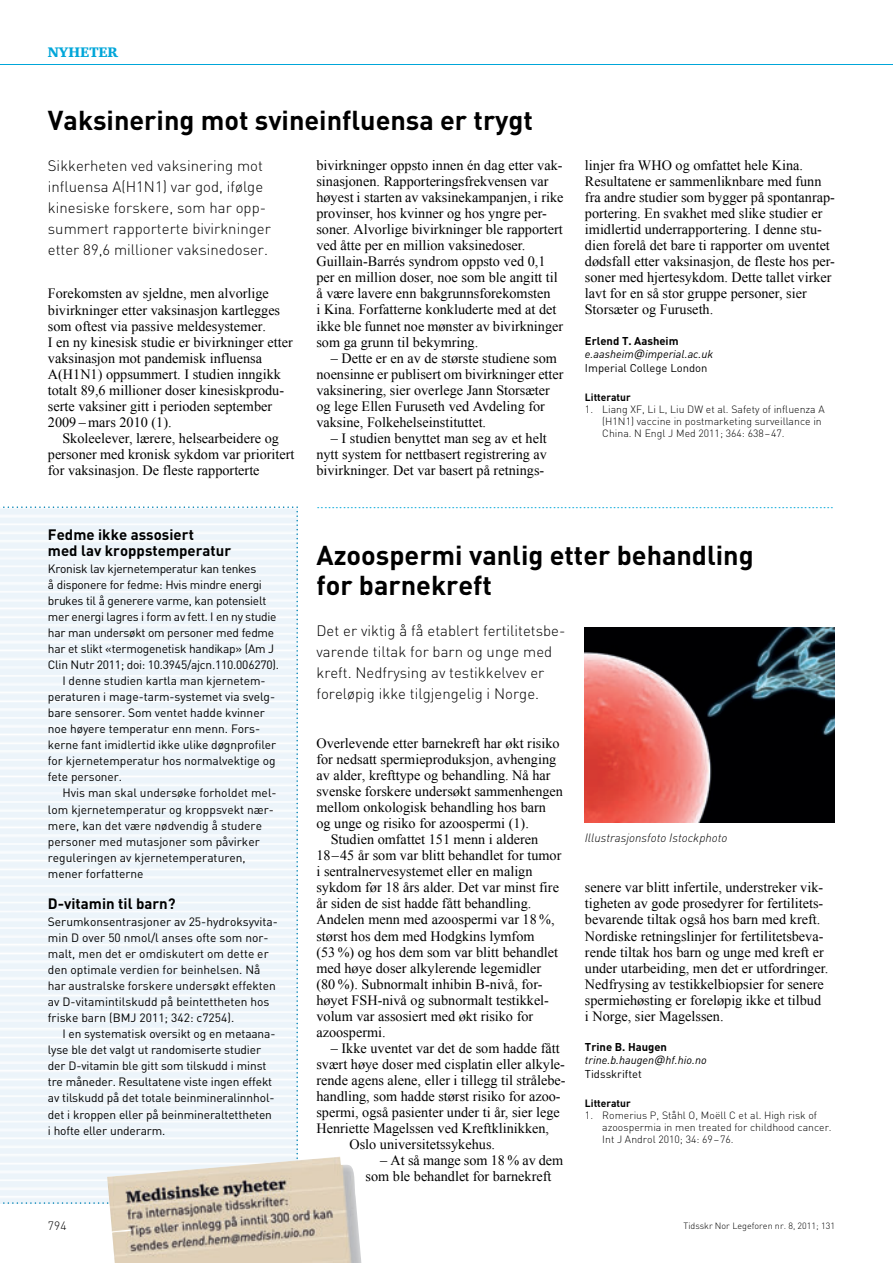
<style>
.page{position:relative;width:893px;height:1263px;background:#fff}
.page>*{position:absolute;margin:0;border:0;box-sizing:border-box;transform-origin:0 0}
.t1{font:700 27px/30px "DIN";color:#000}
.t2{font:300 15px/21px "DIN";color:#000}
.t3{font:15px "Times New Roman";color:#00a6d9}
.t4{font:700 15px/16px "DIN";color:#000}
.t5{font:14.25px/16px "Times New Roman";color:#000}
.t6{font:700 14.25px "Charter ITC Reg";color:#00a6d9}
.t7{font:12px/16px "DIN";letter-spacing:-.005em;color:#000}
.t8{font:italic 300 12px "DIN";color:#000}
.t9{font:300 12px "DIN";color:#000}
.t10{font:italic 11.25px/13.5px "DIN";color:#000}
.t11{font:300 10.5px/12px "DIN";letter-spacing:.005em;color:#000}
.t12{font:700 10.5px "DIN";color:#000}
.t13{font:300 9px "DIN";color:#000}
.s1{font-weight:700;font-style:normal}
.s2{font-family:"Verdana"}
.s3{font-style:normal}
</style>
<div class="page">
<svg style="left:0;top:506px;width:298px;height:698px;fill:#ecf4fa"></svg>
<hr style="left:0;top:64px;width:892px;height:1px;background:#00a6d9">
<img style="left:107px;top:1157px;width:255px;height:106px">
<img style="left:584px;top:627px;width:250px;height:195px">
<p class="t6" style="left:48px;top:43px;width:72px">NYHETER</p>
<h1 class="t1" style="left:48px;top:108px;width:486px">Vaksinering mot svineinfluensa er trygt</h1>
<p class="t2" style="left:48px;top:156px;width:224px">Sikkerheten ved vaksinering mot influensa A(H1N1) var god, ifølge kinesiske forskere, som har opp&shy;summert rapporterte bivirkninger etter 89,6 millioner vaksinedoser.</p>
<p class="t5" style="left:48px;top:286px;width:246px">Forekomsten av sjeldne, men alvorlige bivirkninger etter vaksinasjon kartlegges som oftest via passive meldesystemer.<br>I en ny kinesisk studie er bivirkninger etter vaksinasjon mot pandemisk influensa A(H1N1) oppsummert. I studien inngikk totalt 89,6 millioner doser kinesiskprodu&shy;serte vaksiner gitt i perioden september 2009 – mars 2010 (1).</p>
<p class="t5" style="left:48px;top:430px;width:248px;text-indent:14px">Skoleelever, lærere, helsearbeidere og personer med kronisk sykdom var prioritert for vaksinasjon. De fleste rapporterte</p>
<p class="t5" style="left:316px;top:157px;width:249px">bivirkninger oppsto innen én dag etter vak&shy;sinasjonen. Rapporteringsfrekvensen var høyest i starten av vaksinekampanjen, i rike provinser, hos kvinner og hos yngre per&shy;soner. Alvorlige bivirkninger ble rapportert ved åtte per en million vaksinedoser.<br>Guillain-Barrés syndrom oppsto ved 0,1 per en million doser, noe som ble angitt til å være lavere enn bakgrunnsforekomsten<br>i Kina. Forfatterne konkluderte med at det ikke ble funnet noe mønster av bivirkninger som ga grunn til bekymring.</p>
<p class="t5" style="left:316px;top:350px;width:249px;text-indent:14px">– Dette er en av de største studiene som noensinne er publisert om bivirkninger etter vaksinering, sier overlege Jann Storsæter og lege Ellen Furuseth ved Avdeling for vaksine, Folkehelseinstituttet.</p>
<p class="t5" style="left:316px;top:430px;width:232px;text-align:justify;text-indent:14px">– I studien benyttet man seg av et helt nytt system for nettbasert registrering av bivirkninger. Det var basert på retnings-</p>
<p class="t5" style="left:585px;top:157px;width:251px">linjer fra WHO og omfattet hele Kina.<br>Resultatene er sammenliknbare med funn fra andre studier som bygger på spontanrap&shy;portering. En svakhet med slike studier er imidlertid underrapportering. I denne stu&shy;dien forelå det bare ti rapporter om uventet dødsfall etter vaksinasjon, de fleste hos per&shy;soner med hjertesykdom. Dette tallet virker lavt for en så stor gruppe personer, sier Storsæter og Furuseth.</p>
<p class="t10" style="left:585px;top:335px;width:130px"><span class="s1">Erlend T. Aasheim </span>e.aasheim<span class="s2">@</span>imperial.ac.uk<br><span class="s3">Imperial College London</span></p>
<p class="t12" style="left:585px;top:393px;width:47px">Litteratur</p>
<p class="t11" style="left:602px;top:404px;width:224px;text-indent:-17px">1. Liang XF, Li L, Liu DW et al. Safety of influenza A (H1N1) vaccine in postmarketing surveillance in<br>China. N Engl J Med 2011; 364: 638–47.</p>
<p class="t4" style="left:48px;top:528px;width:185px">Fedme ikke assosiert<br>med lav kroppstemperatur</p>
<p class="t7" style="left:48px;top:562px;width:210px">Kronisk lav kjernetemperatur kan tenkes</p>
<p class="t7" style="left:48px;top:578px;width:215px">å disponere for fedme: Hvis mindre energi</p>
<p class="t7" style="left:48px;top:594px;width:220px">brukes til å generere varme, kan potensielt</p>
<p class="t7" style="left:48px;top:610px;width:230px">mer energi lagres i form av fett. I en ny studie</p>
<p class="t7" style="left:48px;top:626px;width:228px">har man undersøkt om personer med fedme</p>
<p class="t7" style="left:48px;top:642px;width:228px">har et slikt «termogenetisk handikap» (Am J</p>
<p class="t7" style="left:48px;top:658px;width:232px">Clin Nutr 2011; doi: 10.3945/ajcn.110.006270).</p>
<p class="t7" style="left:62px;top:674px;width:205px">I denne studien kartla man kjernetem-</p>
<p class="t7" style="left:48px;top:690px;width:229px">peraturen i mage-tarm-systemet via svelg-</p>
<p class="t7" style="left:48px;top:706px;width:218px">bare sensorer. Som ventet hadde kvinner</p>
<p class="t7" style="left:48px;top:722px;width:214px">noe høyere temperatur enn menn. Fors-</p>
<p class="t7" style="left:48px;top:738px;width:230px">kerne fant imidlertid ikke ulike døgnprofiler</p>
<p class="t7" style="left:48px;top:754px;width:229px">for kjernetemperatur hos normalvektige og</p>
<p class="t7" style="left:48px;top:771px;width:76px">fete personer.</p>
<p class="t7" style="left:62px;top:787px;width:216px">Hvis man skal undersøke forholdet mel-</p>
<p class="t7" style="left:48px;top:803px;width:228px">lom kjernetemperatur og kroppsvekt nær-</p>
<p class="t7" style="left:48px;top:819px;width:216px">mere, kan det være nødvendig å studere</p>
<p class="t7" style="left:48px;top:835px;width:213px">personer med mutasjoner som påvirker</p>
<p class="t7" style="left:48px;top:851px;width:199px">reguleringen av kjernetemperaturen,</p>
<p class="t7" style="left:48px;top:867px;width:97px">mener forfatterne</p>
<p class="t4" style="left:48px;top:897px;width:129px">D-vitamin til barn?</p>
<p class="t7" style="left:48px;top:915px;width:231px">Serumkonsentrasjoner av 25-hydroksyvita&shy;min D over 50 nmol/l anses ofte som nor&shy;malt, men det er omdiskutert om dette er den optimale verdien for beinhelsen. Nå har australske forskere undersøkt effekten av D-vitamintilskudd på beintettheten hos friske barn (BMJ 2011; 342: c7254).</p>
<p class="t7" style="left:48px;top:1027px;width:229px;text-indent:15px">I en systematisk oversikt og en metaana&shy;lyse ble det valgt ut randomiserte studier der D-vitamin ble gitt som tilskudd i minst tre måneder. Resultatene viste ingen effekt av tilskudd på det totale beinmineralinnhol&shy;det i kroppen eller på beinmineraltettheten i hofte eller underarm.</p>
<p class="t3" style="left:316px;top:495px;width:519px">..........................................................................................................................................</p>
<h1 class="t1" style="left:316px;top:543px;width:439px">Azoospermi vanlig etter behandling for barnekreft</h1>
<p class="t2" style="left:316px;top:622px;width:250px">Det er viktig å få etablert fertilitetsbe&shy;varende tiltak for barn og unge med kreft. Nedfrysing av testikkelvev er foreløpig ikke tilgjengelig i Norge.</p>
<p class="t5" style="left:316px;top:735px;width:245px">Overlevende etter barnekreft har økt risiko</p>
<p class="t5" style="left:316px;top:751px;width:241px">for nedsatt spermieproduksjon, avhenging</p>
<p class="t5" style="left:316px;top:767px;width:236px">av alder, krefttype og behandling. Nå har</p>
<p class="t5" style="left:316px;top:783px;width:248px">svenske forskere undersøkt sammenhengen</p>
<p class="t5" style="left:316px;top:799px;width:231px">mellom onkologisk behandling hos barn</p>
<p class="t5" style="left:316px;top:815px;width:214px">og unge og risiko for azoospermi (1).</p>
<p class="t5" style="left:331px;top:831px;width:209px">Studien omfattet 151 menn i alderen</p>
<p class="t5" style="left:316px;top:847px;width:246px">18–45 år som var blitt behandlet for tumor</p>
<p class="t5" style="left:316px;top:863px;width:217px">i sentralnervesystemet eller en malign</p>
<p class="t5" style="left:316px;top:880px;width:244px">sykdom før 18 års alder. Det var minst fire</p>
<p class="t5" style="left:316px;top:896px;width:216px">år siden de sist hadde fått behandling.</p>
<p class="t5" style="left:316px;top:912px;width:240px">Andelen menn med azoospermi var 18 %,</p>
<p class="t5" style="left:316px;top:928px;width:219px">størst hos dem med Hodgkins lymfom</p>
<p class="t5" style="left:316px;top:944px;width:243px">(53 %) og hos dem som var blitt behandlet</p>
<p class="t5" style="left:316px;top:960px;width:226px">med høye doser alkylerende legemidler</p>
<p class="t5" style="left:316px;top:976px;width:228px">(80 %). Subnormalt inhibin B-nivå, for-</p>
<p class="t5" style="left:316px;top:992px;width:234px">høyet FSH-nivå og subnormalt testikkel-</p>
<p class="t5" style="left:316px;top:1008px;width:218px">volum var assosiert med økt risiko for</p>
<p class="t5" style="left:316px;top:1024px;width:71px">azoospermi.</p>
<p class="t5" style="left:331px;top:1040px;width:230px">– Ikke uventet var det de som hadde fått</p>
<p class="t5" style="left:316px;top:1056px;width:250px">svært høye doser med cisplatin eller alkyle-</p>
<p class="t5" style="left:316px;top:1072px;width:251px">rende agens alene, eller i tillegg til strålebe-</p>
<p class="t5" style="left:316px;top:1088px;width:246px">handling, som hadde størst risiko for azoo-</p>
<p class="t5" style="left:316px;top:1104px;width:245px">spermi, også pasienter under ti år, sier lege</p>
<p class="t5" style="left:316px;top:1120px;width:234px">Henriette Magelssen ved Kreftklinikken,</p>
<p class="t5" style="left:349px;top:1136px;width:147px">Oslo universitetssykehus.</p>
<p class="t5" style="left:365px;top:1152px;width:199px;text-indent:14px">– At så mange som 18 % av dem som ble behandlet for barnekreft</p>
<p class="t8" style="left:584px;top:833px;width:144px">Illustrasjonsfoto Istockphoto</p>
<p class="t5" style="left:585px;top:880px;width:245px">senere var blitt infertile, understreker vik&shy;tigheten av gode prosedyrer for fertilitets&shy;bevarende tiltak også hos barn med kreft.<br>Nordiske retningslinjer for fertilitetsbeva&shy;rende tiltak hos barn og unge med kreft er under utarbeiding, men det er utfordringer.<br>Nedfrysing av testikkelbiopsier for senere spermiehøsting er foreløpig ikke et tilbud i Norge, sier Magelssen.</p>
<p class="t10" style="left:585px;top:1041px;width:123px"><span class="s1">Trine B. Haugen </span>trine.b.haugen<span class="s2">@</span>hf.hio.no<br><span class="s3">Tidsskriftet</span></p>
<p class="t12" style="left:585px;top:1099px;width:47px">Litteratur</p>
<p class="t11" style="left:602px;top:1110px;width:231px;text-indent:-17px">1. Romerius P, Ståhl O, Moëll C et al. High risk of azoospermia in men treated for childhood cancer.<br>Int J Androl 2010; 34: 69–76.</p>
<p class="t9" style="left:48px;top:1221px;width:20px">794</p>
<p class="t13" style="left:683px;top:1223px;width:153px">Tidsskr Nor Legeforen nr. 8, 2011; 131</p>
</div>
